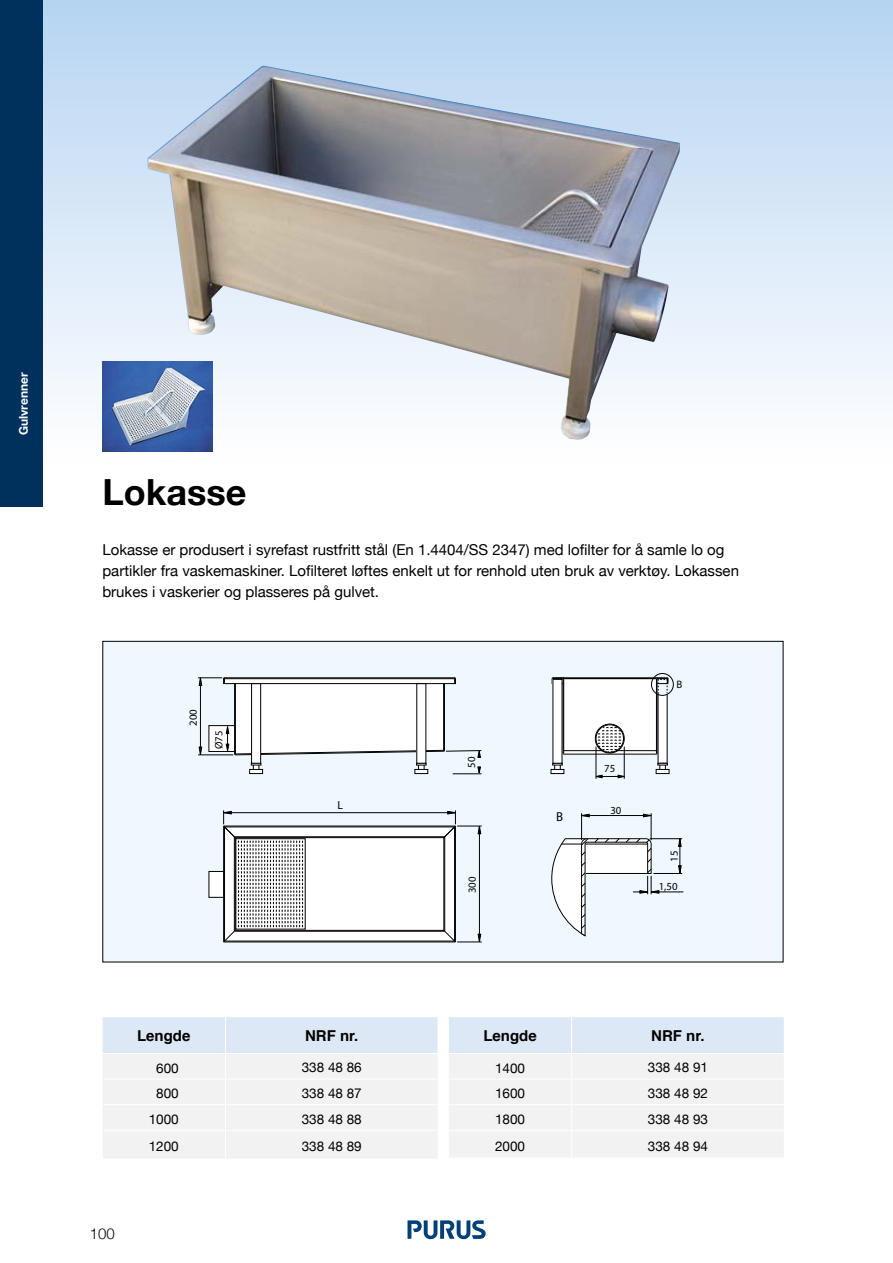
<style>
.page{position:relative;width:893px;height:1263px;background:#fff}
.page>*{position:absolute;margin:0;border:0;box-sizing:border-box;transform-origin:0 0}
.t1{font:700 36px "Helvetica Neue";color:#000}
.t2{font:15px/21px "Helvetica Neue";color:#000}
.t3{font:700 15px "Helvetica";color:#000}
.t4{font:300 15px "Helvetica Neue";color:#000}
.t5{font:13.5px "Helvetica Neue";color:#000}
.t6{font:13.05px "Helvetica";color:#010202}
.t7{font:700 12px "Helvetica Neue";color:#fff}
.t8{font:11.7px "Helvetica";color:#010202}
.t9{font:10.8px "Helvetica";color:#010202}
</style>
<div class="page">
<div style="left:0;top:0;width:893px;height:469px;background:linear-gradient(to bottom,#b6d4f1,#fff)"></div>
<img style="left:147px;top:66px;width:534px;height:374px">
<div style="left:103px;top:641px;width:680px;height:321px;background:#eef8fe"></div>
<div style="left:209px;top:871px;width:15px;height:26px;background:#fff"></div>
<div style="left:658px;top:694px;width:9px;height:70px;background:#fff"></div>
<svg style="left:658px;top:763px;width:10px;height:6px"></svg>
<hr style="left:656px;top:769px;width:13px;height:4px;background:#fff">
<div style="left:656px;top:769px;width:13px;height:5px;border:1px solid #010202"></div>
<hr style="left:651px;top:892px;width:32px;height:1px;background:#010202">
<svg style="left:551px;top:813px;width:131px;height:123px"></svg>
<svg style="left:223px;top:810px;width:259px;height:133px"></svg>
<div style="left:553px;top:679px;width:9px;height:84px;background:#fff"></div>
<svg style="left:552px;top:763px;width:10px;height:6px"></svg>
<hr style="left:551px;top:769px;width:13px;height:4px;background:#fff">
<div style="left:551px;top:769px;width:13px;height:5px;border:1px solid #010202"></div>
<hr style="left:624px;top:746px;width:1px;height:33px;background:#010202">
<hr style="left:596px;top:746px;width:1px;height:33px;background:#010202">
<svg style="left:595px;top:775px;width:30px;height:3px"></svg>
<svg style="left:198px;top:677px;width:284px;height:97px"></svg>
<svg style="left:552px;top:677px;width:117px;height:77px;background:#dfdfdf"></svg>
<div style="left:651px;top:673px;width:23px;height:23px;border:1px solid #010202;border-radius:50%"></div>
<svg style="left:102px;top:1017px;width:336px;height:141px"></svg>
<hr style="left:225px;top:1017px;width:1px;height:36px;background:#fff">
<div style="left:448px;top:1017px;width:124px;height:36px;background:#dde8f6"></div>
<div style="left:572px;top:1017px;width:212px;height:36px;background:#dde8f6"></div>
<hr style="left:448px;top:1017px;width:1px;height:36px;background:#fff">
<div style="left:449px;top:1054px;width:335px;height:103px;background:#f2f2f2"></div>
<hr style="left:571px;top:1017px;width:1px;height:36px;background:#fff">
<div style="left:0;top:0;width:43px;height:506px;background:#00305c"></div>
<svg style="left:407px;top:1220px;width:79px;height:19px"></svg>
<img style="left:102px;top:361px;width:111px;height:90px">
<p class="t7" style="left:14px;top:435px;width:64px;rotate:-90deg">Gulvrenner</p>
<h1 class="t1" style="left:102px;top:463px;width:145px">Lokasse</h1>
<p class="t2" style="left:102px;top:540px;width:638px">Lokasse er produsert i syrefast rustfritt stål (En 1.4404/SS 2347) med lofilter for å samle lo og partikler fra vaskemaskiner. Lofilteret løftes enkelt ut for renhold uten bruk av verktøy. Lokassen brukes i vaskerier og plasseres på gulvet.</p>
<p class="t9" style="left:187px;top:726px;width:18px;rotate:-90deg">200</p>
<p class="t9" style="left:212px;top:749px;width:20px;rotate:-90deg">Ø75</p>
<p class="t8" style="left:337px;top:797px;width:7px">L</p>
<p class="t3" style="left:137px;top:1023px;width:55px">Lengde</p>
<p class="t3" style="left:305px;top:1023px;width:55px">NRF nr.</p>
<p class="t5" style="left:156px;top:1058px;width:24px">600</p>
<p class="t5" style="left:302px;top:1058px;width:62px">338 48 86</p>
<p class="t5" style="left:156px;top:1084px;width:24px">800</p>
<p class="t5" style="left:302px;top:1084px;width:62px">338 48 87</p>
<p class="t5" style="left:149px;top:1109px;width:32px">1000</p>
<p class="t5" style="left:302px;top:1109px;width:62px">338 48 88</p>
<p class="t5" style="left:149px;top:1136px;width:32px">1200</p>
<p class="t5" style="left:302px;top:1136px;width:62px">338 48 89</p>
<p class="t4" style="left:90px;top:1222px;width:27px">100</p>
<p class="t9" style="left:465px;top:768px;width:13px;rotate:-90deg">50</p>
<p class="t9" style="left:466px;top:893px;width:18px;rotate:-90deg">300</p>
<p class="t6" style="left:556px;top:808px;width:9px">B</p>
<p class="t9" style="left:604px;top:762px;width:13px">75</p>
<p class="t9" style="left:610px;top:803px;width:13px">30</p>
<p class="t9" style="left:677px;top:677px;width:7px">B</p>
<p class="t9" style="left:668px;top:862px;width:13px;rotate:-90deg">15</p>
<p class="t9" style="left:659px;top:880px;width:20px">1,50</p>
<p class="t3" style="left:483px;top:1023px;width:55px">Lengde</p>
<p class="t3" style="left:651px;top:1023px;width:55px">NRF nr.</p>
<p class="t5" style="left:495px;top:1058px;width:32px">1400</p>
<p class="t5" style="left:648px;top:1058px;width:62px">338 48 91</p>
<p class="t5" style="left:495px;top:1084px;width:32px">1600</p>
<p class="t5" style="left:648px;top:1084px;width:62px">338 48 92</p>
<p class="t5" style="left:495px;top:1109px;width:32px">1800</p>
<p class="t5" style="left:648px;top:1109px;width:62px">338 48 93</p>
<p class="t5" style="left:495px;top:1136px;width:32px">2000</p>
<p class="t5" style="left:648px;top:1136px;width:62px">338 48 94</p>
</div>
